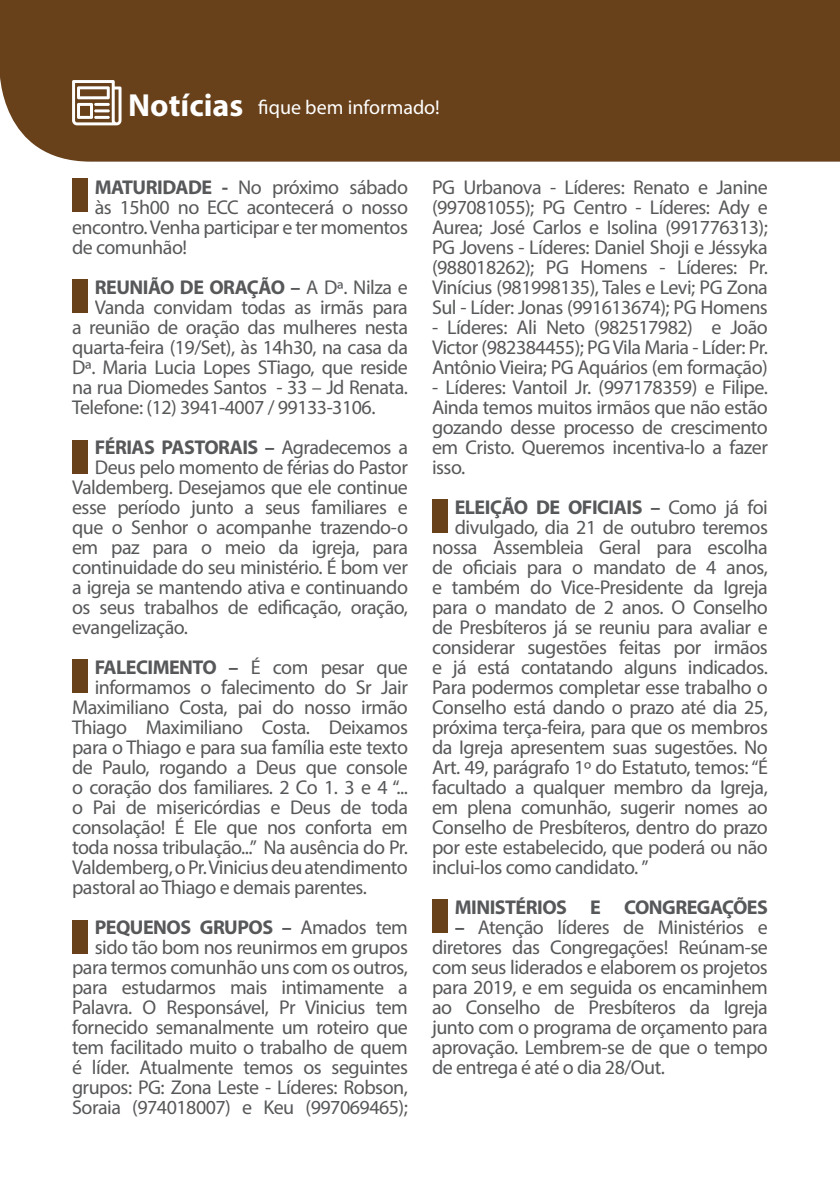
<style>
.page{position:relative;width:840px;height:1191px;background:#fff}
.page>*{position:absolute;margin:0;border:0;box-sizing:border-box;transform-origin:0 0}
.t1{font:700 32px "Myriad Pro";color:#fff}
.t2{font:20px/20px "Myriad Pro";letter-spacing:-.025em;color:#57585a;text-align:justify}
.t3{font:700 20px "Myriad Pro";letter-spacing:-.025em;color:#57585a}
.t4{font:20px "Myriad Pro";color:#fff}
.s1{font-weight:700}
.s2{font-weight:400}
</style>
<div class="page">
<div style="left:0;top:0;width:839px;height:162px;background:#68401a"></div>
<svg style="left:72px;top:80px;width:49px;height:45px"></svg>
<hr style="left:94px;top:103px;width:16px;height:3px;background:#fff">
<hr style="left:94px;top:116px;width:16px;height:3px;background:#fff">
<hr style="left:94px;top:109px;width:16px;height:3px;background:#fff">
<div style="left:72px;top:178px;width:16px;height:34px;background:#68401a"></div>
<div style="left:72px;top:280px;width:16px;height:33px;background:#68401a"></div>
<div style="left:72px;top:440px;width:16px;height:33px;background:#68401a"></div>
<div style="left:432px;top:499px;width:15px;height:34px;background:#68401a"></div>
<div style="left:72px;top:659px;width:16px;height:33px;background:#68401a"></div>
<div style="left:72px;top:920px;width:16px;height:33px;background:#68401a"></div>
<div style="left:432px;top:899px;width:15px;height:33px;background:#68401a"></div>
<p class="t1" style="left:128px;top:84px;width:116px">Notícias</p>
<p class="t4" style="left:258px;top:95px;width:183px">fique bem informado!</p>
<p class="t2" style="left:95px;top:177px;width:314px"><span class="s1">MATURIDADE -</span> No próximo sábado</p>
<p class="t2" style="left:95px;top:197px;width:314px">às 15h00 no ECC acontecerá o nosso</p>
<p class="t2" style="left:72px;top:217px;width:337px">encontro. Venha participar e ter momentos</p>
<p class="t2" style="left:72px;top:237px;width:116px">de comunhão!</p>
<p class="t3" style="left:95px;top:274px;width:314px">REUNIÃO DE ORAÇÃO – <span class="s2">A Dª. Nilza e</span></p>
<p class="t2" style="left:95px;top:297px;width:314px">Vanda convidam todas as irmãs para</p>
<p class="t2" style="left:72px;top:317px;width:337px">a reunião de oração das mulheres nesta</p>
<p class="t2" style="left:72px;top:337px;width:337px">quarta-feira (19/Set), às 14h30, na casa da</p>
<p class="t2" style="left:72px;top:357px;width:337px">Dª. Maria Lucia Lopes STiago, que reside</p>
<p class="t2" style="left:72px;top:377px;width:337px">na rua Diomedes Santos - 33 – Jd Renata.</p>
<p class="t2" style="left:72px;top:397px;width:305px">Telefone: (12) 3941-4007 / 99133-3106.</p>
<p class="t3" style="left:95px;top:434px;width:314px">FÉRIAS PASTORAIS – <span class="s2">Agradecemos a</span></p>
<p class="t2" style="left:95px;top:457px;width:314px">Deus pelo momento de férias do Pastor</p>
<p class="t2" style="left:72px;top:477px;width:337px">Valdemberg. Desejamos que ele continue</p>
<p class="t2" style="left:72px;top:497px;width:337px">esse período junto a seus familiares e</p>
<p class="t2" style="left:72px;top:517px;width:337px">que o Senhor o acompanhe trazendo-o</p>
<p class="t2" style="left:72px;top:537px;width:337px">em paz para o meio da igreja, para</p>
<p class="t2" style="left:72px;top:557px;width:337px">continuidade do seu ministério. É bom ver</p>
<p class="t2" style="left:72px;top:577px;width:337px">a igreja se mantendo ativa e continuando</p>
<p class="t2" style="left:72px;top:597px;width:337px">os seus trabalhos de edificação, oração,</p>
<p class="t2" style="left:72px;top:617px;width:117px">evangelização.</p>
<p class="t3" style="left:95px;top:654px;width:314px">FALECIMENTO – <span class="s2">É com pesar que</span></p>
<p class="t2" style="left:95px;top:677px;width:314px">informamos o falecimento do Sr Jair</p>
<p class="t2" style="left:72px;top:697px;width:337px">Maximiliano Costa, pai do nosso irmão</p>
<p class="t2" style="left:72px;top:717px;width:337px">Thiago Maximiliano Costa. Deixamos</p>
<p class="t2" style="left:72px;top:737px;width:337px">para o Thiago e para sua família este texto</p>
<p class="t2" style="left:72px;top:757px;width:337px">de Paulo, rogando a Deus que console</p>
<p class="t2" style="left:72px;top:777px;width:337px">o coração dos familiares. 2 Co 1. 3 e 4 “...</p>
<p class="t2" style="left:72px;top:797px;width:337px">o Pai de misericórdias e Deus de toda</p>
<p class="t2" style="left:72px;top:817px;width:337px">consolação! É Ele que nos conforta em</p>
<p class="t2" style="left:72px;top:837px;width:337px">toda nossa tribulação...” Na ausência do Pr.</p>
<p class="t2" style="left:72px;top:857px;width:337px">Valdemberg, o Pr. Vinicius deu atendimento</p>
<p class="t2" style="left:72px;top:877px;width:296px">pastoral ao Thiago e demais parentes.</p>
<p class="t2" style="left:72px;top:917px;width:337px;text-align:right"><span class="s1">PEQUENOS GRUPOS –</span> Amados tem sido tão bom nos reunirmos em grupos para termos comunhão uns com os outros, para estudarmos mais intimamente a Palavra. O Responsável, Pr Vinicius tem fornecido semanalmente um roteiro que tem facilitado muito o trabalho de quem é líder. Atualmente temos os seguintes grupos: PG: Zona Leste - Líderes: Robson, Soraia (974018007) e Keu (997069465);</p>
<p class="t2" style="left:432px;top:177px;width:337px">PG Urbanova - Líderes: Renato e Janine (997081055); PG Centro - Líderes: Ady e Aurea; José Carlos e Isolina (991776313); PG Jovens - Líderes: Daniel Shoji e Jéssyka (988018262); PG Homens - Líderes: Pr.<br>Vinícius (981998135), Tales e Levi; PG Zona Sul - Líder: Jonas (991613674); PG Homens</p>
<p class="t2" style="left:432px;top:317px;width:337px">- Líderes: Ali Neto (982517982) e João Victor (982384455); PG Vila Maria - Líder: Pr.<br>Antônio Vieira; PG Aquários (em formação)</p>
<p class="t2" style="left:432px;top:377px;width:337px">- Líderes: Vantoil Jr. (997178359) e Filipe.<br>Ainda temos muitos irmãos que não estão gozando desse processo de crescimento em Cristo. Queremos incentiva-lo a fazer isso.</p>
<p class="t3" style="left:454px;top:494px;width:314px">ELEIÇÃO DE OFICIAIS – <span class="s2">Como já foi</span></p>
<p class="t2" style="left:454px;top:517px;width:314px">divulgado, dia 21 de outubro teremos</p>
<p class="t2" style="left:432px;top:537px;width:337px">nossa Assembleia Geral para escolha</p>
<p class="t2" style="left:432px;top:557px;width:337px">de oficiais para o mandato de 4 anos,</p>
<p class="t2" style="left:432px;top:577px;width:337px">e também do Vice-Presidente da Igreja</p>
<p class="t2" style="left:432px;top:597px;width:337px">para o mandato de 2 anos. O Conselho</p>
<p class="t2" style="left:432px;top:617px;width:337px">de Presbíteros já se reuniu para avaliar e</p>
<p class="t2" style="left:432px;top:637px;width:337px">considerar sugestões feitas por irmãos</p>
<p class="t2" style="left:432px;top:657px;width:337px">e já está contatando alguns indicados.</p>
<p class="t2" style="left:432px;top:677px;width:337px">Para podermos completar esse trabalho o</p>
<p class="t2" style="left:432px;top:697px;width:337px">Conselho está dando o prazo até dia 25,</p>
<p class="t2" style="left:432px;top:717px;width:337px">próxima terça-feira, para que os membros</p>
<p class="t2" style="left:432px;top:737px;width:337px">da Igreja apresentem suas sugestões. No</p>
<p class="t2" style="left:432px;top:757px;width:337px">Art. 49, parágrafo 1º do Estatuto, temos: “É</p>
<p class="t2" style="left:432px;top:777px;width:337px">facultado a qualquer membro da Igreja,</p>
<p class="t2" style="left:432px;top:797px;width:337px">em plena comunhão, sugerir nomes ao</p>
<p class="t2" style="left:432px;top:817px;width:337px">Conselho de Presbíteros, dentro do prazo</p>
<p class="t2" style="left:432px;top:837px;width:337px">por este estabelecido, que poderá ou não</p>
<p class="t2" style="left:432px;top:857px;width:218px">inclui-los como candidato. ”</p>
<p class="t3" style="left:454px;top:894px;width:314px">MINISTÉRIOS E CONGREGAÇÕES</p>
<p class="t2" style="left:432px;top:917px;width:337px;text-indent:23px"><span class="s1">–</span> Atenção líderes de Ministérios e diretores das Congregações! Reúnam-se com seus liderados e elaborem os projetos para 2019, e em seguida os encaminhem ao Conselho de Presbíteros da Igreja junto com o programa de orçamento para aprovação. Lembrem-se de que o tempo de entrega é até o dia 28/Out.</p>
</div>
